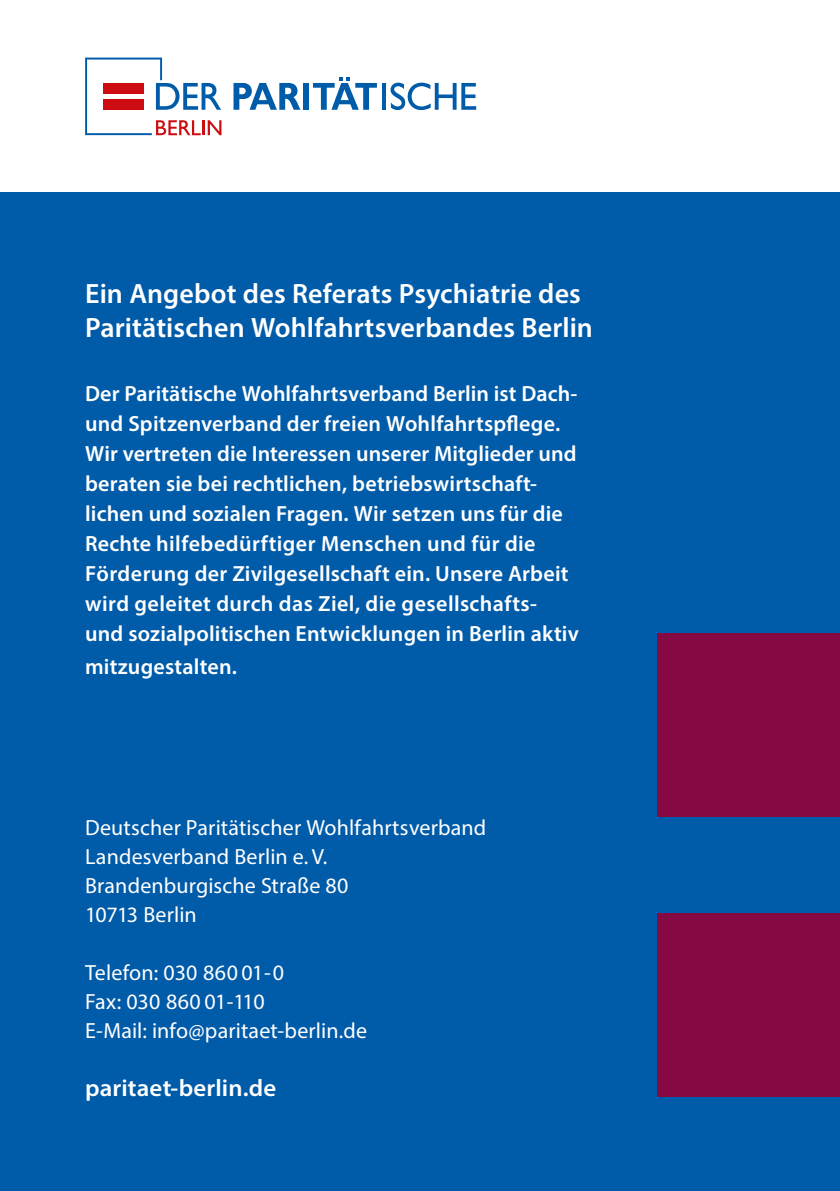
<style>
.page{position:relative;width:840px;height:1191px;background:#fff}
.page>*{position:absolute;margin:0;border:0;box-sizing:border-box;transform-origin:0 0}
.t1{font:600 28px/33.6px "Myriad Pro";letter-spacing:.005em;color:#fff}
.t2{font:600 24px "Myriad Pro";letter-spacing:.005em;color:#fff;scale:1.04 1}
.t3{font:600 22px/30px "Myriad Pro";letter-spacing:.01em;color:#fff}
.t4{font:22px/29px "Myriad Pro";letter-spacing:.01em;color:#fff}
</style>
<div class="page">
<div style="left:0;top:193px;width:839px;height:998px;background:#005ba9"></div>
<svg style="left:233px;top:83px;width:67px;height:27px"></svg>
<div style="left:303px;top:83px;width:6px;height:27px;background:#005ba9"></div>
<svg style="left:313px;top:77px;width:63px;height:33px"></svg>
<svg style="left:382px;top:83px;width:3px;height:27px"></svg>
<svg style="left:390px;top:83px;width:86px;height:27px"></svg>
<svg style="left:85px;top:58px;width:136px;height:77px"></svg>
<div style="left:657px;top:633px;width:182px;height:183px;background:#860943"></div>
<div style="left:657px;top:913px;width:182px;height:183px;background:#860943"></div>
<p class="t1" style="left:85px;top:276px;width:509px">Ein Angebot des Referats Psychiatrie des<br>Paritätischen Wohlfahrtsverbandes Berlin</p>
<p class="t3" style="left:85px;top:377px;width:495px">Der Paritätische Wohlfahrtsverband Berlin ist Dach&shy;und Spitzenverband der freien Wohlfahrtspflege.<br>Wir vertreten die Interessen unserer Mitglieder und beraten sie bei rechtlichen, betriebswirtschaft&shy;lichen und sozialen Fragen. Wir setzen uns für die Rechte hilfebedürftiger Menschen und für die Förderung der Zivilgesellschaft ein. Unsere Arbeit wird geleitet durch das Ziel, die gesellschafts&shy;und sozialpolitischen Entwicklungen in Berlin aktiv</p>
<p class="t3" style="left:85px;top:651px;width:153px">mitzugestalten.</p>
<p class="t4" style="left:85px;top:812px;width:402px">Deutscher Paritätischer Wohlfahrtsverband<br>Landesverband Berlin e. V.<br>Brandenburgische Straße 80<br>10713 Berlin</p>
<p class="t4" style="left:85px;top:957px;width:283px">Telefon: 030 860 01-0<br>Fax: 030 860 01-110<br>E-Mail: info@paritaet-berlin.de</p>
<p class="t2" style="left:85px;top:1072px;width:185px">paritaet-berlin.de</p>
</div>
